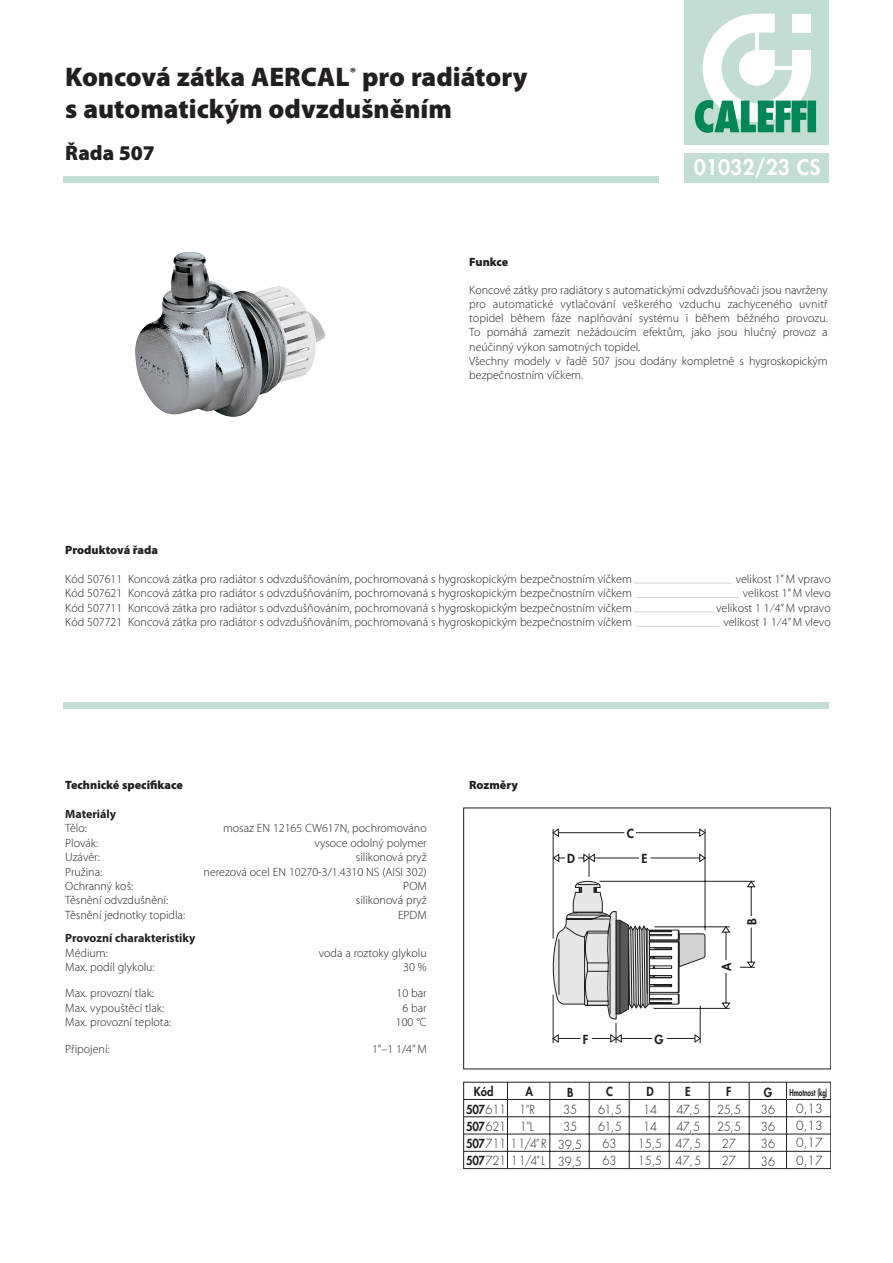
<style>
.page{position:relative;width:893px;height:1263px;background:#fff}
.page>*{position:absolute;margin:0;border:0;box-sizing:border-box;transform-origin:0 0}
.Normale{font:900 27px/32.4px "Myriad Pro";color:#231f20}
.Normale-2{font:800 21px "Futura Std";color:#fff}
.Normale-3{font:900 21px "Myriad Pro";color:#231f20}
.t1{font:300 12.15px/17.2px "Futura Std";color:#231f20;text-align:center;scale:.93 1}
.t2{font:800 12.15px/17.2px "Futura Std";letter-spacing:-.03em;color:#231f20;text-align:center;scale:.93 1}
.t3{font:300 12.15px/17.2px "Futura Std";color:#231f20;text-align:justify}
.t4{font:800 12.15px "Futura Std";letter-spacing:-.03em;color:#231f20}
.Normale-4{font:300 12px/14.1px "Myriad Pro";color:#231f20;text-align:justify}
.Normale-5{font:900 12px "Myriad Pro";color:#231f20}
.Normale-6{font:700 12px "Myriad Pro";color:#231f20}
.t5{font:800 9.15px "Futura Std";color:#231f20;scale:.7 1}
.s1{font-weight:300}
.s2{font-weight:800}
</style>
<div class="page">
<div style="left:64px;top:702px;width:765px;height:7px;background:#c2ddd1"></div>
<hr style="left:634px;top:583px;width:98px;height:1px;background:#d1d2d4">
<hr style="left:637px;top:597px;width:102px;height:1px;background:#d1d2d4">
<hr style="left:634px;top:612px;width:79px;height:1px;background:#d1d2d4">
<hr style="left:637px;top:626px;width:82px;height:1px;background:#d1d2d4">
<div style="left:64px;top:176px;width:595px;height:7px;background:#c2ddd1"></div>
<div style="left:463px;top:808px;width:368px;height:261px;border:1px solid #231f20"></div>
<svg style="left:552px;top:829px;width:203px;height:214px"></svg>
<div style="left:463px;top:1082px;width:368px;height:87px;border:1px solid #231f20"></div>
<hr style="left:464px;top:1099px;width:367px;height:1px;background:#231f20">
<hr style="left:786px;top:1082px;width:1px;height:86px;background:#231f20">
<hr style="left:749px;top:1082px;width:1px;height:86px;background:#231f20">
<hr style="left:709px;top:1082px;width:1px;height:86px;background:#231f20">
<hr style="left:669px;top:1082px;width:1px;height:86px;background:#231f20">
<hr style="left:629px;top:1082px;width:1px;height:86px;background:#231f20">
<hr style="left:589px;top:1082px;width:1px;height:86px;background:#231f20">
<hr style="left:550px;top:1082px;width:1px;height:86px;background:#231f20">
<hr style="left:507px;top:1082px;width:1px;height:86px;background:#231f20">
<hr style="left:464px;top:1151px;width:367px;height:1px;background:#231f20">
<hr style="left:464px;top:1134px;width:367px;height:1px;background:#231f20">
<hr style="left:464px;top:1116px;width:367px;height:1px;background:#231f20">
<img style="left:135px;top:252px;width:190px;height:165px">
<div style="left:685px;top:153px;width:144px;height:30px;background:#c2ddd1"></div>
<div style="left:685px;top:0;width:144px;height:145px;background:#c2ddd1"></div>
<svg style="left:695px;top:14px;width:121px;height:119px"></svg>
<p class="Normale" style="left:65px;top:61px;width:464px">Koncová zátka AERCAL<sup>®</sup> pro radiátory s automatickým odvzdušněním</p>
<p class="Normale-3" style="left:65px;top:141px;width:91px">Řada 507</p>
<p class="Normale-2" style="left:694px;top:154px;width:128px">01032/23 CS</p>
<p class="Normale-5" style="left:469px;top:255px;width:40px">Funkce</p>
<p class="Normale-4" style="left:469px;top:283px;width:360px">Koncové zátky pro radiátory s automatickými odvzdušňovači jsou navrženy pro automatické vytlačování veškerého vzduchu zachyceného uvnitř topidel během fáze naplňování systému i během běžného provozu.<br>To pomáhá zamezit nežádoucím efektům, jako jsou hlučný provoz a neúčinný výkon samotných topidel.</p>
<p class="Normale-4" style="left:469px;top:354px;width:360px">Všechny modely v řadě 507 jsou dodány kompletně s hygroskopickým bezpečnostním víčkem.</p>
<p class="Normale-5" style="left:65px;top:543px;width:94px">Produktová řada</p>
<p class="Normale-4" style="left:65px;top:572px;width:568px">Kód 507611 Koncová zátka pro radiátor s odvzdušňováním, pochromovaná s hygroskopickým bezpečnostním víčkem</p>
<p class="Normale-4" style="left:736px;top:572px;width:96px">velikost 1” M vpravo</p>
<p class="Normale-4" style="left:65px;top:586px;width:568px">Kód 507621 Koncová zátka pro radiátor s odvzdušňováním, pochromovaná s hygroskopickým bezpečnostním víčkem</p>
<p class="Normale-4" style="left:743px;top:586px;width:89px">velikost 1” M vlevo</p>
<p class="Normale-4" style="left:65px;top:601px;width:568px">Kód 507711 Koncová zátka pro radiátor s odvzdušňováním, pochromovaná s hygroskopickým bezpečnostním víčkem</p>
<p class="Normale-4" style="left:716px;top:601px;width:116px">velikost 1 1⁄4” M vpravo</p>
<p class="Normale-4" style="left:65px;top:615px;width:568px">Kód 507721 Koncová zátka pro radiátor s odvzdušňováním, pochromovaná s hygroskopickým bezpečnostním víčkem</p>
<p class="Normale-4" style="left:723px;top:615px;width:109px">velikost 1 1⁄4” M vlevo</p>
<p class="Normale-5" style="left:65px;top:778px;width:119px">Technické specifikace</p>
<p class="Normale-6" style="left:65px;top:806px;width:52px">Materiály</p>
<p class="Normale-4" style="left:65px;top:821px;width:23px">Tělo:</p>
<p class="Normale-4" style="left:223px;top:821px;width:205px">mosaz EN 12165 CW617N, pochromováno</p>
<p class="Normale-4" style="left:65px;top:836px;width:35px">Plovák:</p>
<p class="Normale-4" style="left:315px;top:836px;width:114px">vysoce odolný polymer</p>
<p class="Normale-4" style="left:65px;top:850px;width:36px">Uzávěr:</p>
<p class="Normale-4" style="left:356px;top:850px;width:72px">silikonová pryž</p>
<p class="Normale-4" style="left:65px;top:865px;width:38px">Pružina:</p>
<p class="Normale-4" style="left:204px;top:865px;width:225px">nerezová ocel EN 10270-3/1.4310 NS (AISI 302)</p>
<p class="Normale-4" style="left:65px;top:879px;width:69px">Ochranný koš:</p>
<p class="Normale-4" style="left:403px;top:879px;width:25px">POM</p>
<p class="Normale-4" style="left:65px;top:893px;width:104px">Těsnění odvzdušnění:</p>
<p class="Normale-4" style="left:356px;top:893px;width:72px">silikonová pryž</p>
<p class="Normale-4" style="left:65px;top:908px;width:121px">Těsnění jednotky topidla:</p>
<p class="Normale-4" style="left:398px;top:908px;width:30px">EPDM</p>
<p class="Normale-6" style="left:65px;top:930px;width:132px">Provozní charakteristiky</p>
<p class="Normale-4" style="left:65px;top:946px;width:44px">Médium:</p>
<p class="Normale-4" style="left:319px;top:946px;width:109px">voda a roztoky glykolu</p>
<p class="Normale-4" style="left:65px;top:960px;width:91px">Max. podíl glykolu:</p>
<p class="Normale-4" style="left:403px;top:960px;width:25px">30 %</p>
<p class="Normale-4" style="left:65px;top:986px;width:90px">Max. provozní tlak:</p>
<p class="Normale-4" style="left:396px;top:986px;width:32px">10 bar</p>
<p class="Normale-4" style="left:65px;top:1001px;width:100px">Max. vypouštěcí tlak:</p>
<p class="Normale-4" style="left:402px;top:1001px;width:26px">6 bar</p>
<p class="Normale-4" style="left:65px;top:1015px;width:107px">Max. provozní teplota:</p>
<p class="Normale-4" style="left:396px;top:1015px;width:32px">100 °C</p>
<p class="Normale-4" style="left:65px;top:1042px;width:46px">Připojení:</p>
<p class="Normale-4" style="left:372px;top:1042px;width:56px">1”–1 1/4” M</p>
<p class="Normale-5" style="left:469px;top:778px;width:50px">Rozměry</p>
<p class="t4" style="left:567px;top:851px;width:9px">D</p>
<p class="t4" style="left:627px;top:826px;width:9px">C</p>
<p class="t4" style="left:641px;top:851px;width:7px">E</p>
<p class="t4" style="left:583px;top:1031px;width:7px">F</p>
<p class="t4" style="left:655px;top:1031px;width:11px">G</p>
<p class="t4" style="left:719px;top:971px;width:10px;rotate:-90deg">A</p>
<p class="t4" style="left:744px;top:925px;width:8px;rotate:-90deg">B</p>
<p class="t2" style="left:466px;top:1083px;width:44px">Kód<br>507<span class="s1">611<br></span>507<span class="s1">621</span></p>
<p class="t5" style="left:790px;top:1086px;width:56px">Hmotnost (kg)</p>
<p class="t2" style="left:525px;top:1083px;width:10px">A</p>
<p class="t1" style="left:519px;top:1101px;width:18px">1” R</p>
<p class="t1" style="left:520px;top:1118px;width:16px">1” L</p>
<p class="t1" style="left:466px;top:1135px;width:88px"><span class="s2">507</span>711 1 1/4” R</p>
<p class="t1" style="left:466px;top:1153px;width:86px"><span class="s2">507</span>721 1 1/4” L</p>
<p class="t1" style="left:598px;top:1083px;width:27px"><span class="s2">C<br></span>61,5<br>61,5<br>63<br>63</p>
<p class="t1" style="left:761px;top:1084px;width:17px;text-align:left"><span class="s2">G<br></span>36<br>36<br>36<br>36</p>
<p class="t1" style="left:558px;top:1084px;width:27px"><span class="s2">B<br></span>35<br>35<br>39,5<br>39,5</p>
<p class="t1" style="left:638px;top:1083px;width:27px"><span class="s2">D<br></span>14<br>14<br>15,5<br>15,5</p>
<p class="t1" style="left:675px;top:1083px;width:29px"><span class="s2">E<br></span>47,5<br>47,5<br>47,5<br>47,5</p>
<p class="t1" style="left:717px;top:1083px;width:27px"><span class="s2">F<br></span>25,5<br>25,5<br>27<br>27</p>
<p class="t3" style="left:796px;top:1100px;width:28px">0,13<br>0,13<br>0,17<br>0,17</p>
</div>
